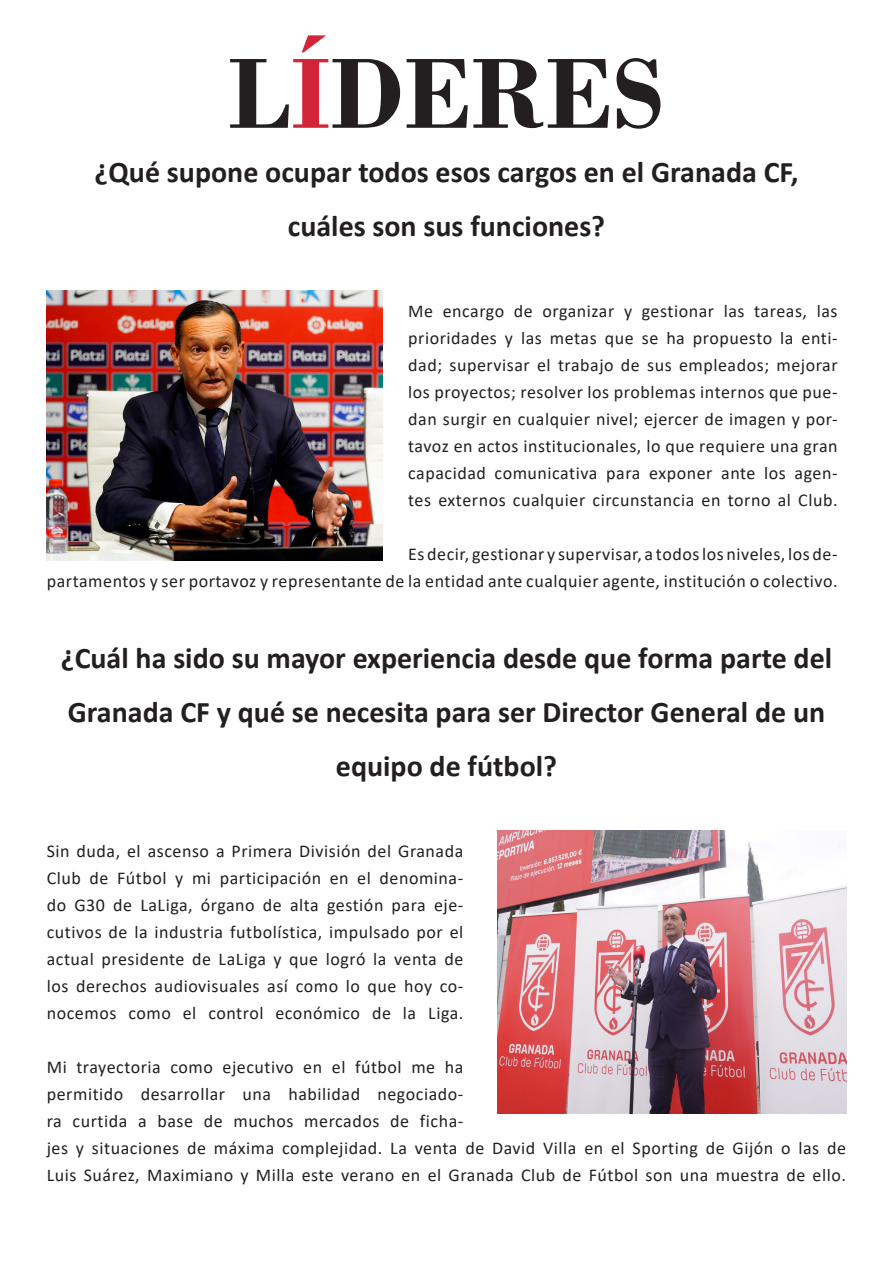
<style>
.page{position:relative;width:893px;height:1263px;background:#fff}
.page>*{position:absolute;margin:0;border:0;box-sizing:border-box;transform-origin:0 0}
.t1{font:700 105px "Bodoni";color:#231f20}
.Titulos{font:700 30px/54px "Calibri";color:#231f20;text-align:center}
.Masa_de_texto{font:18px/27px "Calibri";letter-spacing:.03em;color:#231f20;text-align:justify}
.s1{color:#d32538}
</style>
<div class="page">
<img style="left:497px;top:831px;width:349px;height:282px">
<img style="left:47px;top:291px;width:336px;height:270px">
<h1 class="t1" style="left:229px;top:31px;width:437px">L<span class="s1">Í</span>DERES</h1>
<p class="Titulos" style="left:94px;top:144px;width:705px">¿Qué supone ocupar todos esos cargos en el Granada CF, cuáles son sus funciones?</p>
<p class="Masa_de_texto" style="left:408px;top:297px;width:431px">Me encargo de organizar y gestionar las tareas, las prioridades y las metas que se ha propuesto la enti&shy;dad; supervisar el trabajo de sus empleados; mejorar los proyectos; resolver los problemas internos que pue&shy;dan surgir en cualquier nivel; ejercer de imagen y por&shy;tavoz en actos institucionales, lo que requiere una gran capacidad comunicativa para exponer ante los agen&shy;tes externos cualquier circunstancia en torno al Club.</p>
<p class="Masa_de_texto" style="left:47px;top:540px;width:792px;text-align:right">Es decir, gestionar y supervisar, a todos los niveles, los de-<br>partamentos y ser portavoz y representante de la entidad ante cualquier agente, institución o colectivo.</p>
<p class="Titulos" style="left:61px;top:630px;width:773px">¿Cuál ha sido su mayor experiencia desde que forma parte del<br>Granada CF y qué se necesita para ser Director General de un equipo de fútbol?</p>
<p class="Masa_de_texto" style="left:47px;top:837px;width:418px">Sin duda, el ascenso a Primera División del Granada Club de Fútbol y mi participación en el denomina&shy;do G30 de LaLiga, órgano de alta gestión para eje&shy;cutivos de la industria futbolística, impulsado por el actual presidente de LaLiga y que logró la venta de los derechos audiovisuales así como lo que hoy co&shy;nocemos como el control económico de la Liga.</p>
<p class="Masa_de_texto" style="left:47px;top:1053px;width:801px;text-align:left">Mi trayectoria como ejecutivo en el fútbol me ha<br>permitido desarrollar una habilidad negociado-<br>ra curtida a base de muchos mercados de ficha-<br>jes y situaciones de máxima complejidad. La venta de David Villa en el Sporting de Gijón o las de Luis Suárez, Maximiano y Milla este verano en el Granada Club de Fútbol son una muestra de ello.</p>
</div>
